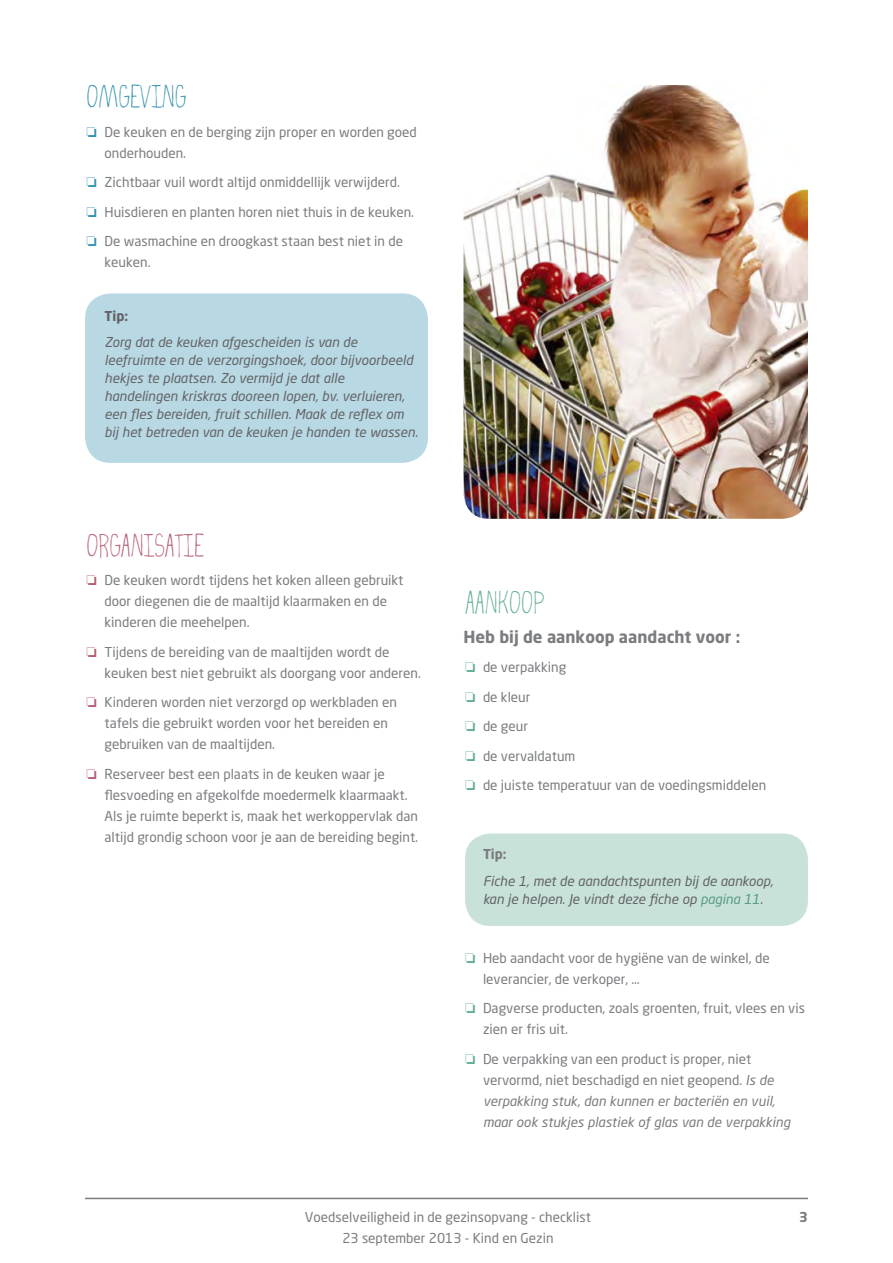
<style>
.page{position:relative;width:893px;height:1263px;background:#fff}
.page>*{position:absolute;margin:0;border:0;box-sizing:border-box;transform-origin:0 0}
.Grote_titel{font:28.5px "High Fiber";color:#b65d72}
.Grote_titel-2{font:28.5px "High Fiber";color:#3592b1}
.Grote_titel-3{font:28.5px "High Fiber";color:#64ad96}
.Bodytekst_titel{font:700 16.5px "Neo Sans Pro";color:#7a7c7f}
.t1{font:13.5px/21px "Neo Sans Pro";color:#7a7c7f}
.tip{font:italic 13.5px/18px "Neo Sans Pro";color:#636366}
.t2{font:italic 13.5px/21px "Neo Sans Pro";color:#7a7c7f}
.tip-2{font:700 13.5px "Neo Sans Pro";color:#636366}
.tip-3{font:700 13.5px "Neo Sans Pro";color:#7a7c7f}
.Bodytekst_titel_met{font:700 13.5px "Neo Sans Pro";color:#7a7c7f}
.s1{color:#3592b1}
.s2{color:#b65d72}
.s3{color:#64ad96}
.s4{color:#5a9c87}
.s5{font-style:normal}
</style>
<div class="page">
<hr style="left:85px;top:1198px;width:723px;height:1px;background:#7a7c7f">
<div style="left:85px;top:293px;width:343px;height:170px;background:#b8d8e3;border-radius:26px"></div>
<div style="left:465px;top:833px;width:343px;height:93px;background:#c8e2da;border-radius:26px"></div>
<img style="left:463px;top:85px;width:345px;height:434px">
<p class="Grote_titel-2" style="left:87px;top:82px;width:101px">OMGEVING</p>
<p class="t1" style="left:105px;top:121px;width:314px;text-indent:-18px"><span class="s1">❏</span> De keuken en de berging zijn proper en worden goed onderhouden.</p>
<p class="t1" style="left:87px;top:172px;width:315px"><span class="s1">❏</span> Zichtbaar vuil wordt altijd onmiddellijk verwijderd.</p>
<p class="t1" style="left:87px;top:201px;width:329px"><span class="s1">❏</span> Huisdieren en planten horen niet thuis in de keuken.</p>
<p class="t1" style="left:105px;top:231px;width:300px;text-indent:-18px"><span class="s1">❏</span> De wasmachine en droogkast staan best niet in de keuken.</p>
<p class="tip-2" style="left:105px;top:307px;width:25px">Tip:</p>
<p class="tip" style="left:105px;top:333px;width:315px">Zorg dat de keuken afgescheiden is van de leefruimte en de verzorgingshoek, door bijvoorbeeld hekjes te plaatsen. Zo vermijd je dat alle handelingen kriskras dooreen lopen, bv. verluieren, een fles bereiden, fruit schillen. Maak de reflex om bij het betreden van de keuken je handen te wassen.</p>
<p class="Grote_titel" style="left:87px;top:530px;width:119px">ORGANISATIE</p>
<p class="t1" style="left:105px;top:569px;width:300px;text-indent:-18px"><span class="s2">❏</span> De keuken wordt tijdens het koken alleen gebruikt door diegenen die de maaltijd klaarmaken en de kinderen die meehelpen.</p>
<p class="t1" style="left:105px;top:641px;width:318px;text-indent:-18px"><span class="s2">❏</span> Tijdens de bereiding van de maaltijden wordt de keuken best niet gebruikt als doorgang voor anderen.</p>
<p class="t1" style="left:105px;top:691px;width:294px;text-indent:-18px"><span class="s2">❏</span> Kinderen worden niet verzorgd op werkbladen en tafels die gebruikt worden voor het bereiden en gebruiken van de maaltijden.</p>
<p class="t1" style="left:105px;top:763px;width:315px;text-indent:-18px"><span class="s2">❏</span> Reserveer best een plaats in de keuken waar je flesvoeding en afgekolfde moedermelk klaarmaakt.<br>Als je ruimte beperkt is, maak het werkoppervlak dan altijd grondig schoon voor je aan de bereiding begint.</p>
<p class="Grote_titel-3" style="left:465px;top:588px;width:81px">AANKOOP</p>
<p class="Bodytekst_titel" style="left:463px;top:626px;width:278px">Heb bij de aankoop aandacht voor :</p>
<p class="t1" style="left:465px;top:656px;width:103px"><span class="s3">❏</span> de verpakking</p>
<p class="t1" style="left:465px;top:686px;width:67px"><span class="s3">❏</span> de kleur</p>
<p class="t1" style="left:465px;top:716px;width:65px"><span class="s3">❏</span> de geur</p>
<p class="t1" style="left:465px;top:745px;width:112px"><span class="s3">❏</span> de vervaldatum</p>
<p class="t1" style="left:465px;top:775px;width:303px"><span class="s3">❏</span> de juiste temperatuur van de voedingsmiddelen</p>
<p class="tip-3" style="left:483px;top:845px;width:25px">Tip:</p>
<p class="tip" style="left:483px;top:871px;width:292px">Fiche 1, met de aandachtspunten bij de aankoop, kan je helpen. Je vindt deze fiche op <span class="s4">pagina 11</span>.</p>
<p class="t1" style="left:483px;top:947px;width:288px;text-indent:-18px"><span class="s3">❏</span> Heb aandacht voor de hygiëne van de winkel, de leverancier, de verkoper, …</p>
<p class="t1" style="left:483px;top:997px;width:324px;text-indent:-18px"><span class="s3">❏</span> Dagverse producten, zoals groenten, fruit, vlees en vis zien er fris uit.</p>
<p class="t2" style="left:483px;top:1048px;width:309px;text-indent:-18px"><span class="s3">❏</span> <span class="s5">De verpakking van een product is proper, niet vervormd, niet beschadigd en niet geopend.</span> Is de verpakking stuk, dan kunnen er bacteriën en vuil, maar ook stukjes plastiek of glas van de verpakking</p>
<p class="t1" style="left:305px;top:1206px;width:288px">Voedselveiligheid in de gezinsopvang - checklist</p>
<p class="Bodytekst_titel_met" style="left:799px;top:1208px;width:10px">3</p>
<p class="t1" style="left:342px;top:1227px;width:213px">23 september 2013 - Kind en Gezin</p>
</div>
